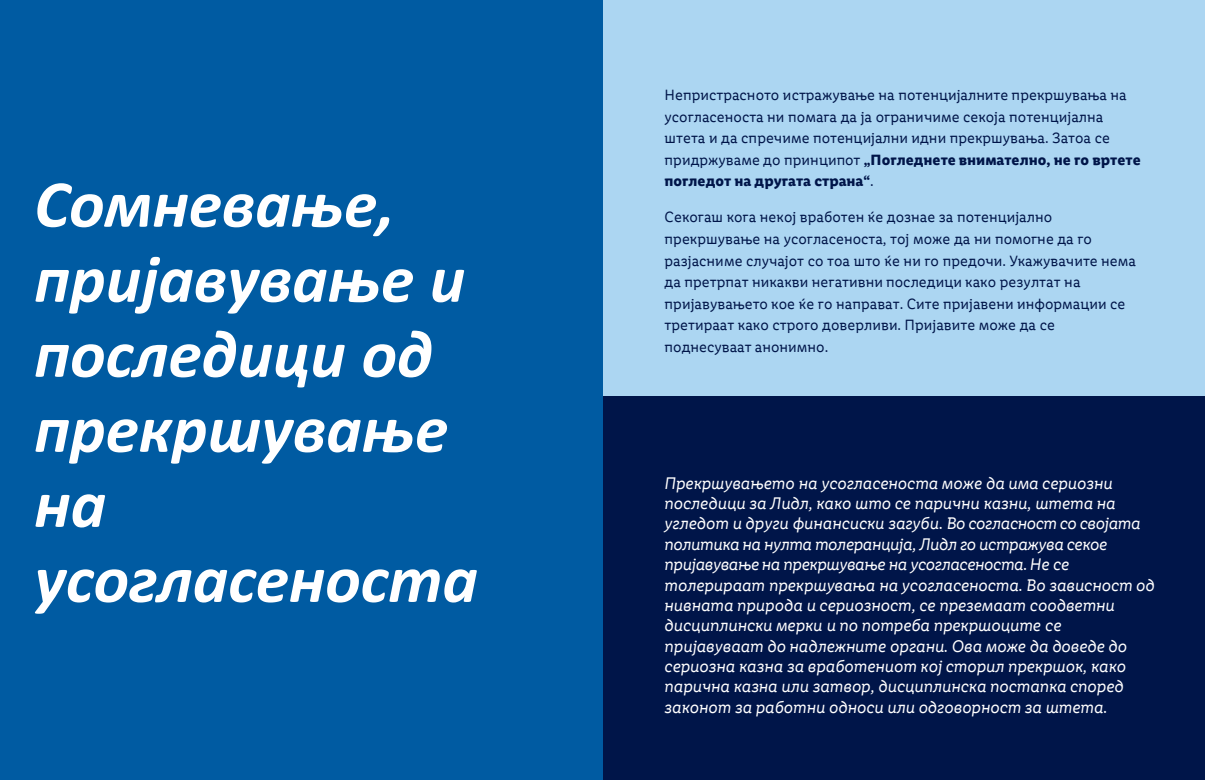
<style>
.page{position:relative;width:1205px;height:780px;background:#fff}
.page>*{position:absolute;margin:0;border:0;box-sizing:border-box;transform-origin:0 0}
.t1{font:italic 700 67.5px/75px "Calibri";color:#fff}
.t2{font:italic 17px/20.4px "Lidl Font Pro";letter-spacing:-.01em;color:#fff}
.t3{font:15px/21.6px "Lidl Font Pro";color:#001549}
.s1{font-weight:700}
</style>
<div class="page">
<div style="left:602px;top:396px;width:603px;height:384px;background:#001549"></div>
<div style="left:602px;top:0;width:603px;height:396px;background:#acd6f2"></div>
<div style="left:0;top:0;width:602px;height:780px;background:#005ba2"></div>
<p class="t1" style="left:34px;top:164px;width:445px">Сомневање, пријавување и последици од прекршување на усогласеноста</p>
<h2 class="t3" style="left:664px;top:84px;width:478px">Непристрасното истражување на потенцијалните прекршувања на усогласеноста ни помага да ја ограничиме секоја потенцијална штета и да спречиме потенцијални идни прекршувања. Затоа се придржуваме до принципот <span class="s1">„Погледнете внимателно, не го вртете погледот на другата страна“</span>.</h2>
<p class="t3" style="left:664px;top:206px;width:473px">Секогаш кога некој вработен ќе дознае за потенцијално прекршување на усогласеноста, тој може да ни помогне да го разјасниме случајот со тоа што ќе ни го предочи. Укажувачите нема да претрпат никакви негативни последици како резултат на пријавувањето кое ќе го направат. Сите пријавени информации се третираат како строго доверливи. Пријавите може да се поднесуваат анонимно.</p>
<p class="t2" style="left:664px;top:472px;width:492px">Прекршувањето на усогласеноста може да има сериозни последици за Лидл, како што се парични казни, штета на угледот и други финансиски загуби. Во согласност со својата политика на нулта толеранција, Лидл го истражува секое пријавување на прекршување на усогласеноста. Не се толерираат прекршувања на усогласеноста. Во зависност од нивната природа и сериозност, се преземаат соодветни дисциплински мерки и по потреба прекршоците се пријавуваат до надлежните органи. Ова може да доведе до сериозна казна за вработениот кој сторил прекршок, како парична казна или затвор, дисциплинска постапка според законот за работни односи или одговорност за штета.</p>
</div>
